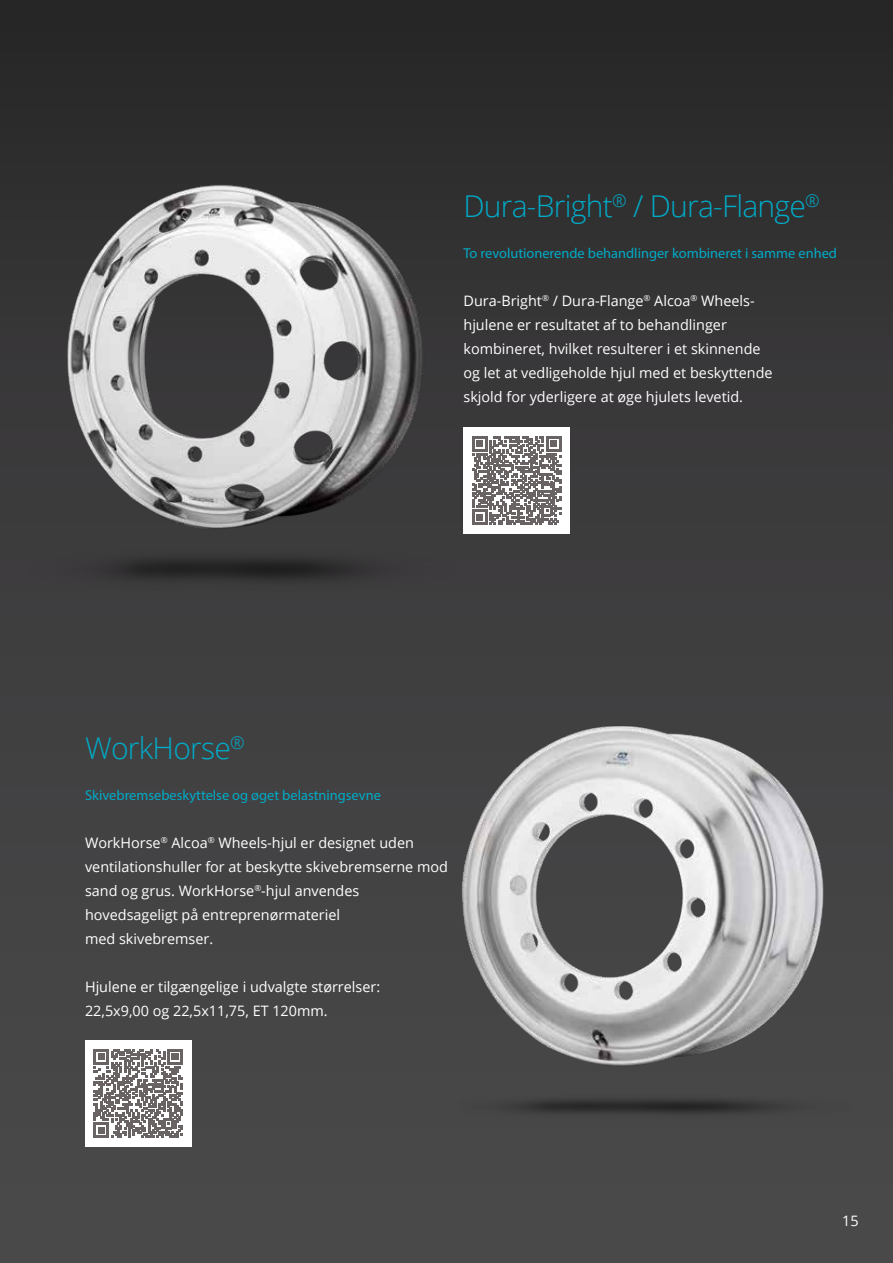
<style>
.page{position:relative;width:893px;height:1263px;background:#fff}
.page>*{position:absolute;margin:0;border:0;box-sizing:border-box;transform-origin:0 0}
.t1{font:300 30px "Open Sans";letter-spacing:-.025em;color:#00abc7}
.t2{font:14.4px/24px "Open Sans";color:#fff}
.t3{font:14.4px "Myriad Pro";color:#00abc7}
</style>
<div class="page">
<div style="left:0;top:0;width:893px;height:1263px;background:linear-gradient(to bottom,#2c2b2c,#4e4d4e)"></div>
<img style="left:460px;top:715px;width:391px;height:415px">
<img style="left:0;top:180px;width:488px;height:414px">
<div style="left:85px;top:1040px;width:106px;height:106px;background:#fff"></div>
<svg style="left:94px;top:1049px;width:89px;height:89px"></svg>
<div style="left:463px;top:427px;width:107px;height:107px;background:#fff"></div>
<svg style="left:472px;top:436px;width:89px;height:89px"></svg>
<h1 class="t1" style="left:463px;top:185px;width:358px">Dura-Bright<sup>®</sup> / Dura-Flange<sup>®</sup></h1>
<p class="t3" style="left:463px;top:244px;width:375px">To revolutionerende behandlinger kombineret i samme enhed</p>
<p class="t2" style="left:463px;top:288px;width:311px">Dura-Bright<sup>®</sup> / Dura-Flange<sup>®</sup> Alcoa<sup>®</sup> Wheels&shy;hjulene er resultatet af to behandlinger kombineret, hvilket resulterer i et skinnende og let at vedligeholde hjul med et beskyttende skjold for yderligere at øge hjulets levetid.</p>
<h1 class="t1" style="left:85px;top:727px;width:161px">WorkHorse<sup>®</sup></h1>
<p class="t3" style="left:85px;top:786px;width:297px">Skivebremsebeskyttelse og øget belastningsevne</p>
<p class="t2" style="left:85px;top:830px;width:364px">WorkHorse<sup>®</sup> Alcoa<sup>®</sup> Wheels-hjul er designet uden ventilationshuller for at beskytte skivebremserne mod sand og grus. WorkHorse<sup>®</sup>-hjul anvendes hovedsageligt på entreprenørmateriel<br>med skivebremser.</p>
<p class="t2" style="left:85px;top:974px;width:297px">Hjulene er tilgængelige i udvalgte størrelser:<br>22,5x9,00 og 22,5x11,75, ET 120mm.</p>
<p class="t2" style="left:842px;top:1208px;width:18px">15</p>
</div>
